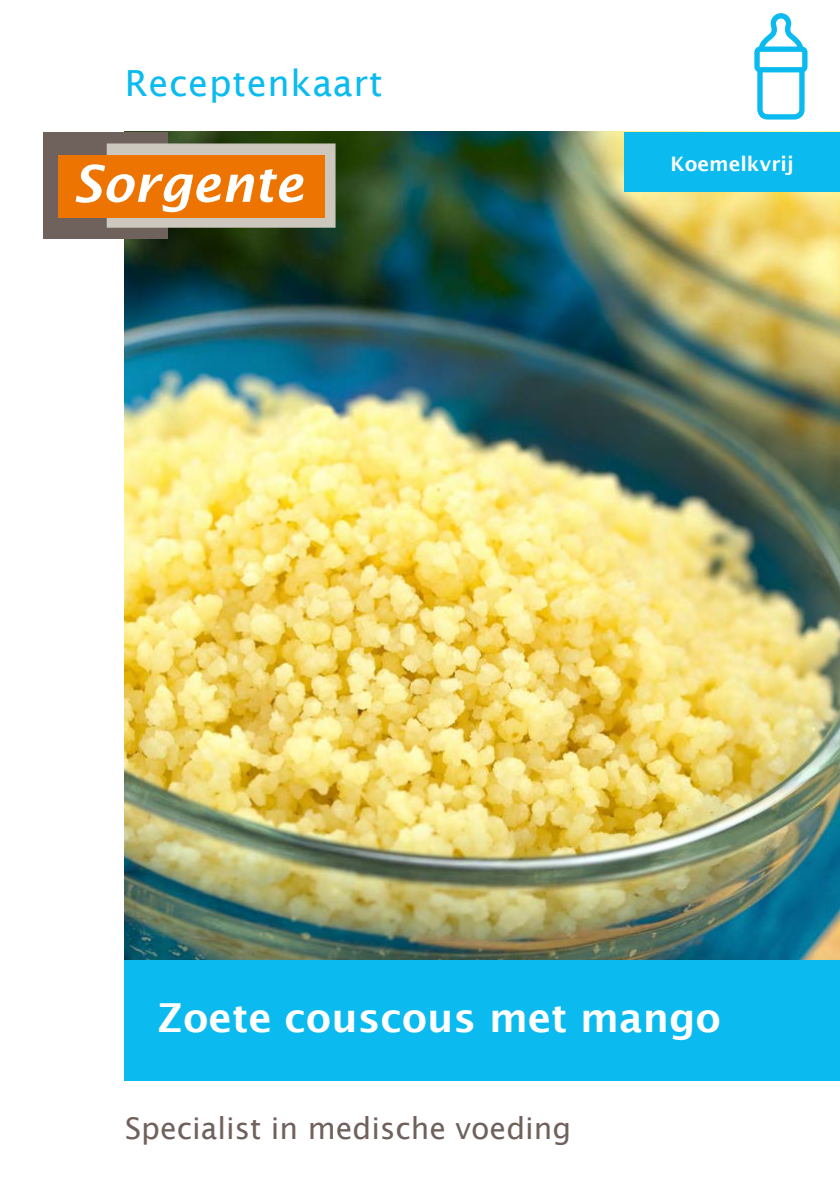
<style>
.page{position:relative;width:840px;height:1191px;background:#fff}
.page>*{position:absolute;margin:0;border:0;box-sizing:border-box;transform-origin:0 0}
.t1{font:italic 600 50.6px "Lucida Sans";color:#fff}
.t2{font:600 40px "Lucida Sans";color:#fff}
.t3{font:36px "Lucida Sans";letter-spacing:.02em;color:#0bbbef}
.t4{font:30px "Lucida Sans";color:#6f615c}
.t5{font:600 20px "Lucida Sans";color:#fff}
</style>
<div class="page">
<img style="left:125px;top:132px;width:714px;height:828px">
<div style="left:44px;top:132px;width:124px;height:106px;background:#6f615c"></div>
<div style="left:107px;top:143px;width:228px;height:85px;background:#ccc8be;border:1px solid #ccc8be"></div>
<div style="left:59px;top:155px;width:266px;height:62px;background:#ee7402"></div>
<div style="left:125px;top:960px;width:714px;height:120px;background:#0bbbef"></div>
<div style="left:624px;top:132px;width:215px;height:59px;background:#0bbbef"></div>
<svg style="left:754px;top:13px;width:53px;height:107px"></svg>
<p class="t3" style="left:125px;top:63px;width:259px">Receptenkaart</p>
<h1 class="t1" style="left:72px;top:155px;width:233px">Sorgente</h1>
<p class="t5" style="left:670px;top:153px;width:125px">Koemelkvrij</p>
<h2 class="t2" style="left:157px;top:995px;width:565px">Zoete couscous met mango</h2>
<p class="t4" style="left:125px;top:1110px;width:447px">Specialist in medische voeding</p>
</div>
